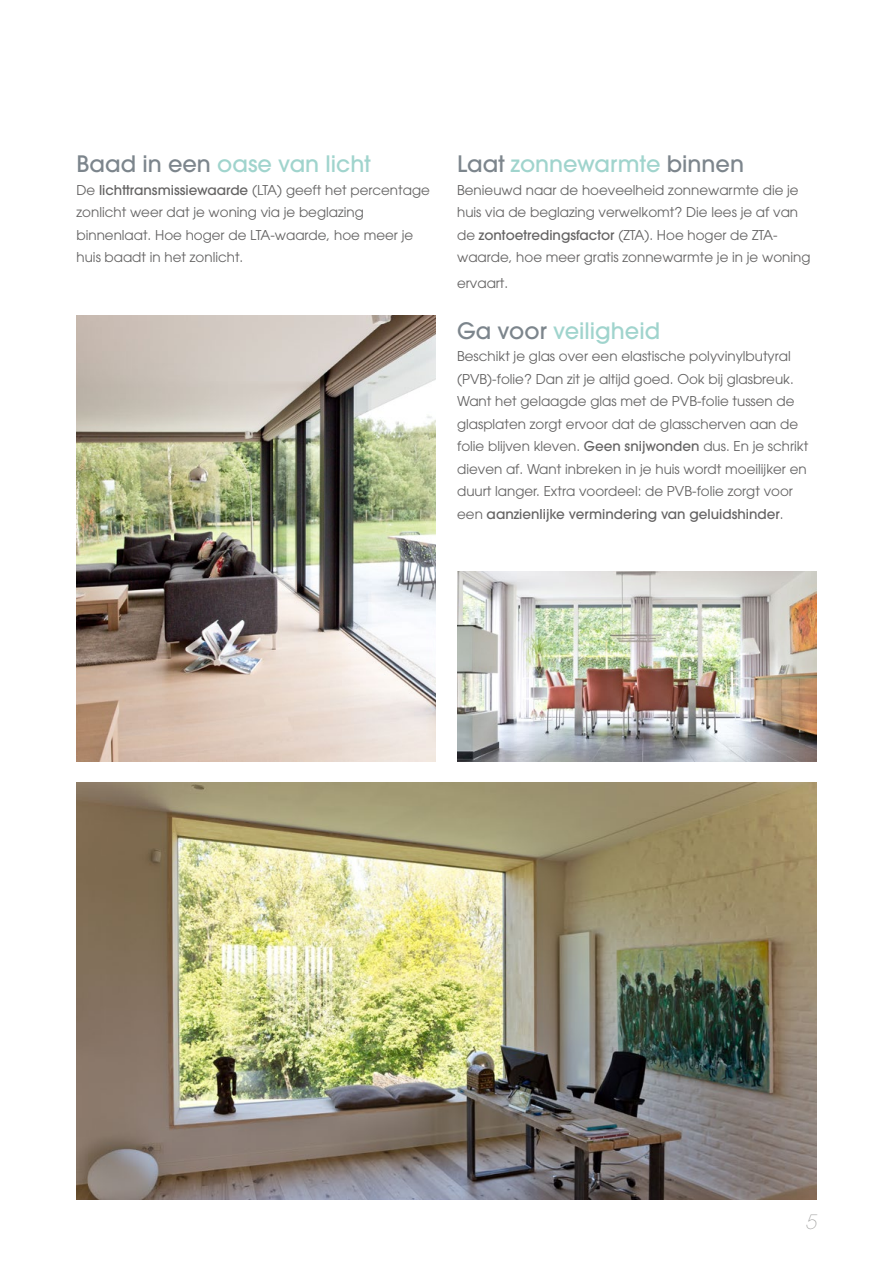
<style>
.page{position:relative;width:893px;height:1263px;background:#fff}
.page>*{position:absolute;margin:0;border:0;box-sizing:border-box;transform-origin:0 0}
.t1{font:500 22.5px "Avant Garde";color:#a0d4cd}
.t2{font:italic 200 19.5px "Avant Garde";color:#9d9d9c}
.t3{font:13.5px/22.5px "Avant Garde LT";color:#646363}
.s1{color:#7c858c}
.s2{font-weight:500}
</style>
<div class="page">
<img style="left:77px;top:783px;width:739px;height:416px">
<img style="left:77px;top:315px;width:359px;height:446px">
<img style="left:457px;top:572px;width:359px;height:189px">
<h1 class="t1" style="left:77px;top:150px;width:296px"><span class="s1">Baad in een</span> oase van licht</h1>
<p class="t3" style="left:77px;top:178px;width:355px">De <span class="s2">lichttransmissiewaarde</span> (LTA) geeft het percentage zonlicht weer dat je woning via je beglazing binnenlaat. Hoe hoger de LTA-waarde, hoe meer je huis baadt in het zonlicht.</p>
<h1 class="t1" style="left:457px;top:150px;width:288px"><span class="s1">Laat</span> zonnewarmte <span class="s1">binnen</span></h1>
<p class="t3" style="left:457px;top:178px;width:355px">Benieuwd naar de hoeveelheid zonnewarmte die je huis via de beglazing verwelkomt? Die lees je af van de <span class="s2">zontoetredingsfactor</span> (ZTA). Hoe hoger de ZTA&shy;waarde, hoe meer gratis zonnewarmte je in je woning</p>
<p class="t3" style="left:457px;top:271px;width:53px">ervaart.</p>
<h1 class="t1" style="left:457px;top:316px;width:205px"><span class="s1">Ga voor</span> veiligheid</h1>
<p class="t3" style="left:457px;top:345px;width:353px">Beschikt je glas over een elastische polyvinylbutyral (PVB)-folie? Dan zit je altijd goed. Ook bij glasbreuk.<br>Want het gelaagde glas met de PVB-folie tussen de glasplaten zorgt ervoor dat de glasscherven aan de folie blijven kleven. <span class="s2">Geen snijwonden</span> dus. En je schrikt dieven af. Want inbreken in je huis wordt moeilijker en duurt langer. Extra voordeel: de PVB-folie zorgt voor een <span class="s2">aanzienlijke vermindering van geluidshinder</span>.</p>
<h2 class="t2" style="left:806px;top:1211px;width:12px">5</h2>
</div>
